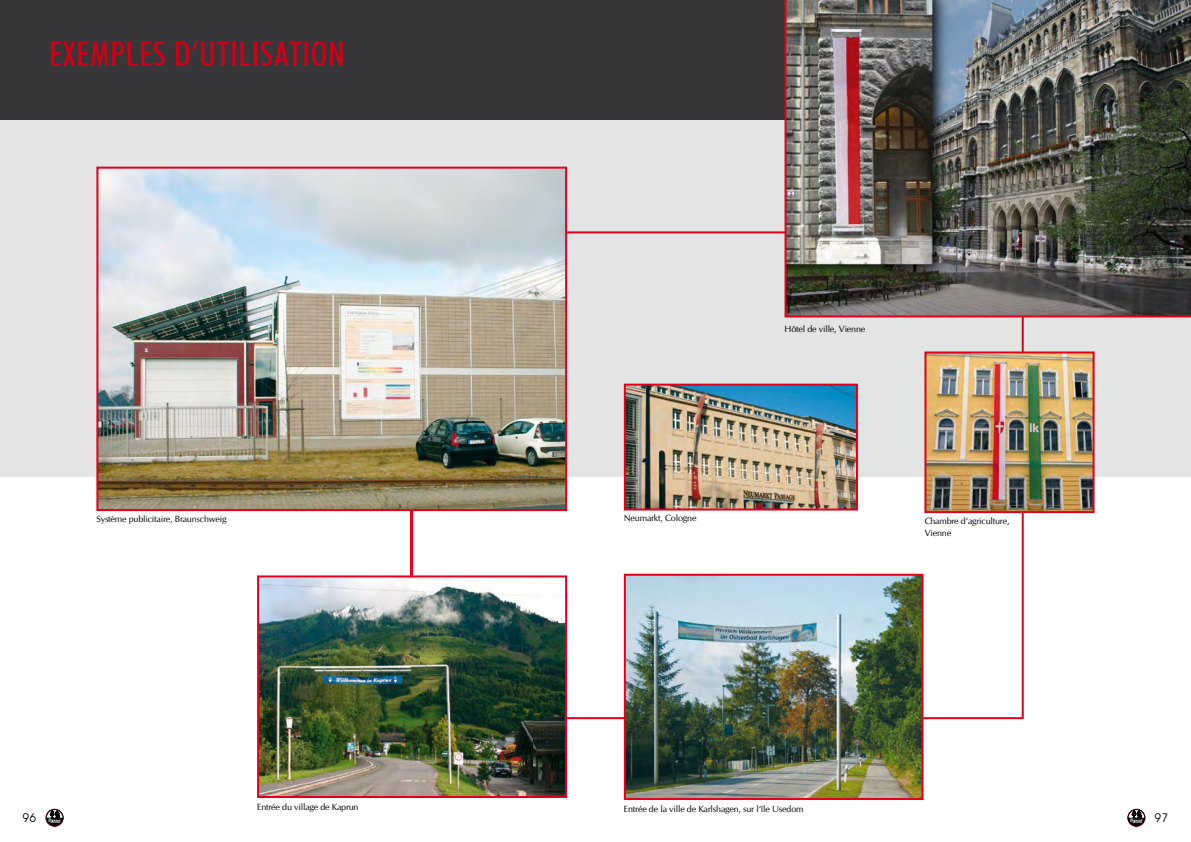
<style>
.page{position:relative;width:1191px;height:842px;background:#fff}
.page>*{position:absolute;margin:0;border:0;box-sizing:border-box;transform-origin:0 0}
.t1{font:500 condensed 34px "Futura BT";letter-spacing:.02em;color:#d10019}
.t2{font:12px "Avant Garde IT Cby BT";color:#000}
.t3{font:9px/12px "CG Omega";letter-spacing:-.02em;color:#000}
</style>
<div class="page">
<div style="left:0;top:102px;width:1191px;height:375px;background:#e3e4e4"></div>
<div style="left:0;top:0;width:1191px;height:119px;background:#373638"></div>
<svg style="left:369px;top:231px;width:654px;height:488px"></svg>
<img style="left:784px;top:0;width:407px;height:317px">
<img style="left:927px;top:354px;width:164px;height:156px">
<div style="left:924px;top:351px;width:170px;height:162px;border:2px solid #e2001a"></div>
<img style="left:627px;top:577px;width:293px;height:220px">
<div style="left:624px;top:574px;width:299px;height:226px;border:2px solid #e2001a"></div>
<img style="left:627px;top:387px;width:228px;height:120px">
<div style="left:624px;top:384px;width:234px;height:126px;border:2px solid #e2001a"></div>
<svg style="left:45px;top:808px;width:19px;height:19px"></svg>
<div style="left:46px;top:809px;width:17px;height:17px;border:1px solid #000;border-radius:50%"></div>
<svg style="left:1127px;top:808px;width:18px;height:19px"></svg>
<div style="left:1128px;top:809px;width:16px;height:17px;border:1px solid #000;border-radius:50%"></div>
<hr style="left:410px;top:431px;width:2px;height:286px;background:#e2001a">
<img style="left:260px;top:578px;width:304px;height:217px">
<div style="left:257px;top:575px;width:310px;height:223px;border:2px solid #e2001a"></div>
<img style="left:99px;top:170px;width:465px;height:338px">
<div style="left:96px;top:167px;width:471px;height:344px;border:2px solid #e2001a"></div>
<h1 class="t1" style="left:49px;top:34px;width:297px">EXEMPLES D‘UTILISATION</h1>
<p class="t3" style="left:96px;top:513px;width:132px">Système publicitaire, Braunschweig</p>
<p class="t3" style="left:624px;top:512px;width:74px">Neumarkt, Cologne</p>
<p class="t3" style="left:784px;top:323px;width:82px">Hôtel de ville, Vienne</p>
<p class="t3" style="left:924px;top:515px;width:86px">Chambre d‘agriculture,<br>Vienne</p>
<p class="t3" style="left:257px;top:801px;width:103px">Entrée du village de Kaprun</p>
<p class="t3" style="left:624px;top:803px;width:181px">Entrée de la ville de Karlshagen, sur l‘île Usedom</p>
<h2 class="t2" style="left:23px;top:811px;width:15px">96</h2>
<h2 class="t2" style="left:1154px;top:811px;width:15px">97</h2>
</div>
